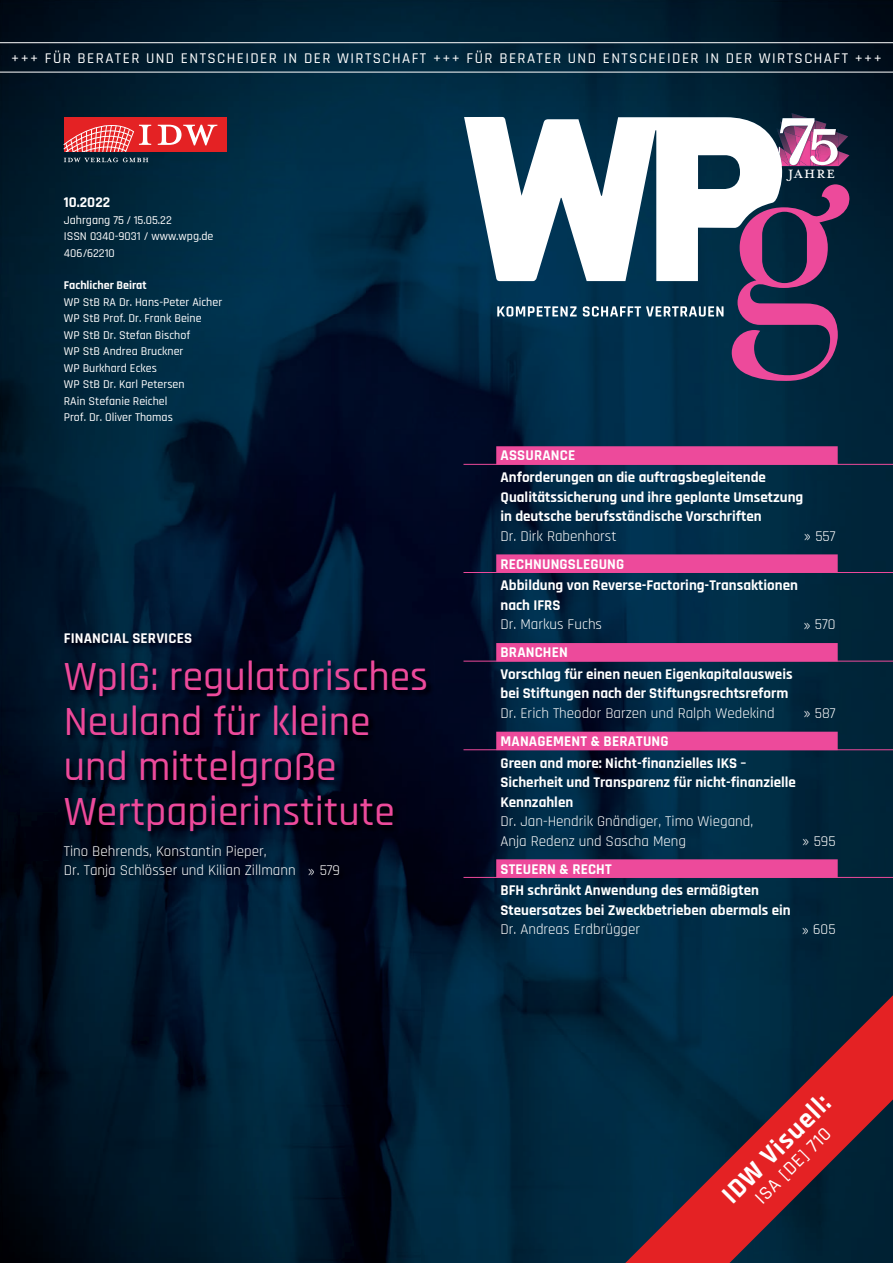
<style>
.page{position:relative;width:893px;height:1263px;background:#fff}
.page>*{position:absolute;margin:0;border:0;box-sizing:border-box;transform-origin:0 0}
.t1{font:500 42px/45px "Rajdhani";color:#ed4a9b}
.t2{font:700 27.15px "Rajdhani";color:#fff}
.t3{font:500 19.2px "Rajdhani";color:#fff}
.t4{font:19.05px "Mrs Eaves Petite Caps";letter-spacing:.025em;color:#fff}
.t5{font:700 15px/21.6px "Rajdhani";color:#fff}
.t6{font:15px/19.5px "Rajdhani";color:#fff}
.t7{font:500 15px "Rajdhani";letter-spacing:.095em;color:#fff}
.t8{font:500 12px/16.5px "Rajdhani";color:#fff}
.t9{font:700 12px "Rajdhani";color:#fff}
.s1{font-size:19.35px}
</style>
<div class="page">
<img style="left:0;top:0;width:736px;height:631px">
<img style="left:736px;top:0;width:157px;height:982px">
<img style="left:0;top:631px;width:103px;height:632px">
<img style="left:103px;top:631px;width:634px;height:53px">
<img style="left:420px;top:684px;width:317px;height:579px">
<img style="left:103px;top:885px;width:317px;height:378px">
<svg style="left:0;top:43px;width:893px;height:29px;background:#052234"></svg>
<img style="left:792px;top:113px;width:34px;height:5px">
<img style="left:838px;top:128px;width:11px;height:38px">
<svg style="left:497px;top:306px;width:226px;height:10px"></svg>
<svg style="left:464px;top:117px;width:318px;height:164px"></svg>
<svg style="left:732px;top:184px;width:118px;height:198px;background:#5a3e65"></svg>
<img style="left:838px;top:129px;width:1px;height:21px">
<img style="left:838px;top:150px;width:1px;height:16px">
<svg style="left:778px;top:118px;width:60px;height:49px"></svg>
<img style="left:63px;top:632px;width:371px;height:253px">
<svg style="left:612px;top:982px;width:281px;height:281px;background:#402737"></svg>
<div style="left:64px;top:117px;width:163px;height:35px;background:#e42224"></div>
<svg style="left:158px;top:125px;width:59px;height:20px"></svg>
<svg style="left:64px;top:124px;width:87px;height:28px"></svg>
<svg style="left:64px;top:158px;width:84px;height:4px"></svg>
<div style="left:496px;top:446px;width:342px;height:19px;background:#ed4a9b"></div>
<hr style="left:463px;top:464px;width:430px;height:1px;background:#ed4a9b">
<div style="left:496px;top:554px;width:342px;height:19px;background:#ed4a9b"></div>
<hr style="left:463px;top:572px;width:430px;height:1px;background:#ed4a9b">
<div style="left:496px;top:643px;width:342px;height:18px;background:#ed4a9b"></div>
<hr style="left:463px;top:661px;width:430px;height:1px;background:#ed4a9b">
<div style="left:496px;top:732px;width:342px;height:18px;background:#ed4a9b"></div>
<hr style="left:463px;top:749px;width:430px;height:1px;background:#ed4a9b">
<div style="left:496px;top:859px;width:342px;height:19px;background:#ed4a9b"></div>
<hr style="left:463px;top:877px;width:430px;height:1px;background:#ed4a9b">
<p class="t7" style="left:11px;top:49px;width:872px">+++ FÜR BERATER UND ENTSCHEIDER IN DER WIRTSCHAFT +++ FÜR BERATER UND ENTSCHEIDER IN DER WIRTSCHAFT +++</p>
<p class="t5" style="left:64px;top:192px;width:48px">10.2022</p>
<p class="t8" style="left:64px;top:212px;width:151px">Jahrgang 75 / 15.05.22<br>ISSN 0340-9031 / www.wpg.de<br>406/62210</p>
<p class="t9" style="left:64px;top:278px;width:84px">Fachlicher Beirat</p>
<p class="t8" style="left:64px;top:294px;width:160px">WP StB RA Dr. Hans-Peter Aicher<br>WP StB Prof. Dr. Frank Beine<br>WP StB Dr. Stefan Bischof<br>WP StB Andrea Bruckner<br>WP Burkhard Eckes<br>WP StB Dr. Karl Petersen<br>RAin Stefanie Reichel<br>Prof. Dr. Oliver Thomas</p>
<p class="t5" style="left:64px;top:628px;width:130px">FINANCIAL SERVICES</p>
<h1 class="t1" style="left:64px;top:656px;width:366px">WpIG: regulatorisches<br>Neuland für kleine und mittelgroße<br>Wertpapierinstitute</h1>
<p class="t6" style="left:64px;top:841px;width:278px">Tino Behrends, Konstantin Pieper,<br>Dr. Tanja Schlösser und Kilian Zillmann <span class="s1">»</span> 579</p>
<p class="t4" style="left:788px;top:165px;width:49px">JAHRE</p>
<p class="t5" style="left:500px;top:445px;width:267px">ASSURANCE<br>Anforderungen an die auftrags begleitende</p>
<p class="t5" style="left:500px;top:487px;width:304px;line-height:19.5px">Qualitätssicherung und ihre geplante Umsetzung in deutsche berufsständische Vorschriften</p>
<p class="t6" style="left:500px;top:526px;width:118px">Dr. Dirk Rabenhorst</p>
<p class="t6" style="left:804px;top:526px;width:33px"><span class="s1">»</span> 557</p>
<p class="t5" style="left:500px;top:553px;width:299px">RECHNUNGSLEGUNG<br>Abbildung von Reverse-Factoring-Transaktionen</p>
<p class="t5" style="left:500px;top:594px;width:61px">nach IFRS</p>
<p class="t6" style="left:500px;top:615px;width:103px">Dr. Markus Fuchs</p>
<p class="t6" style="left:803px;top:615px;width:34px"><span class="s1">»</span> 570</p>
<p class="t5" style="left:500px;top:642px;width:294px">BRANCHEN<br>Vorschlag für einen neuen Eigenkapitalausweis</p>
<p class="t5" style="left:500px;top:683px;width:289px">bei Stiftungen nach der Stiftungsrechtsreform</p>
<p class="t6" style="left:500px;top:704px;width:276px">Dr. Erich Theodor Barzen und Ralph Wedekind</p>
<p class="t6" style="left:803px;top:704px;width:34px"><span class="s1">»</span> 587</p>
<p class="t5" style="left:500px;top:731px;width:247px">MANAGEMENT &amp; BERATUNG<br>Green and more: Nicht-finanzielles IKS –</p>
<p class="t5" style="left:500px;top:773px;width:297px;line-height:19.5px">Sicherheit und Transparenz für nicht-finanzielle<br>Kennzahlen</p>
<p class="t6" style="left:500px;top:812px;width:254px">Dr. Jan-Hendrik Gnändiger, Timo Wiegand,<br>Anja Redenz und Sascha Meng</p>
<p class="t6" style="left:802px;top:831px;width:35px"><span class="s1">»</span> 595</p>
<p class="t5" style="left:500px;top:858px;width:260px">STEUERN &amp; RECHT<br>BFH schränkt Anwendung des ermäßigten</p>
<p class="t5" style="left:500px;top:899px;width:292px">Steuersatzes bei Zweckbetrieben abermals ein</p>
<p class="t6" style="left:500px;top:920px;width:141px">Dr. Andreas Erdbrügger</p>
<p class="t6" style="left:802px;top:920px;width:35px"><span class="s1">»</span> 605</p>
<h2 class="t2" style="left:715px;top:1187px;width:143px;rotate:-45deg">IDW Visuell:</h2>
<p class="t3" style="left:750px;top:1192px;width:100px;rotate:-45deg">ISA [DE] 710</p>
</div>
